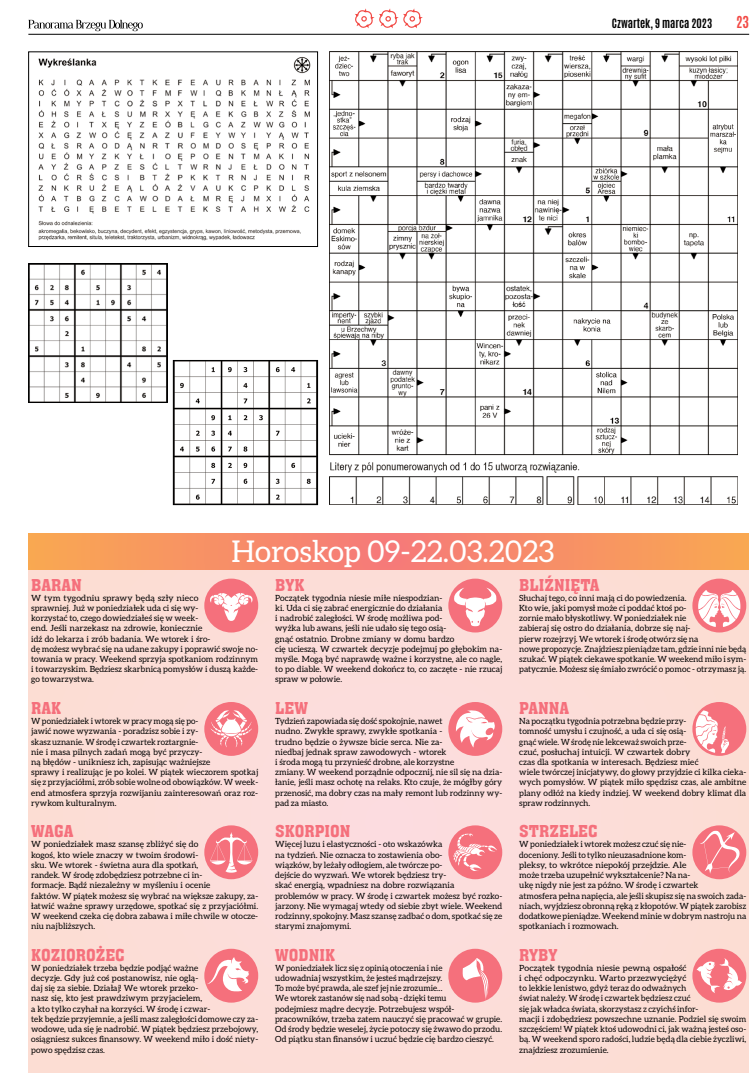
<style>
.page{position:relative;width:752px;height:1092px;background:#fff}
.page>*{position:absolute;margin:0;border:0;box-sizing:border-box;transform-origin:0 0}
.t1{font:30px "Aleo";color:#fff}
.t2{font:16px "Aachen EU";color:#f5707c}
.t3{font:700 14px "Antonio";color:#f24a45}
.t4{font:700 11px "Antonio";color:#000}
.t5{font:8.5px/10.2px "Aleo";color:#000}
.t6{font:8.5px/10.2px "Aleo";color:#000;scale:1.05 1}
</style>
<div class="page">
<svg style="left:28px;top:20px;width:115px;height:11px"></svg>
<hr style="left:28px;top:34px;width:720px;height:1px;background:#000">
<svg style="left:355px;top:8px;width:68px;height:21px"></svg>
<div style="left:28px;top:570px;width:720px;height:501px;background:#fcddd7"></div>
<svg style="left:28px;top:533px;width:720px;height:37px;background:#f79065"></svg>
<img style="left:330px;top:51px;width:407px;height:454px">
<img style="left:38px;top:57px;width:273px;height:184px">
<div style="left:28px;top:52px;width:289px;height:195px;border:1px solid #000"></div>
<img style="left:30px;top:266px;width:135px;height:135px">
<div style="left:28px;top:264px;width:139px;height:139px;border:1px solid #000"></div>
<img style="left:175px;top:362px;width:140px;height:141px">
<div style="left:173px;top:360px;width:144px;height:145px;border:1px solid #000"></div>
<div style="left:448px;top:948px;width:54px;height:54px;background:#f5707c;border-radius:50%"></div>
<svg style="left:462px;top:958px;width:26px;height:42px"></svg>
<div style="left:448px;top:825px;width:54px;height:54px;background:#f5707c;border-radius:50%"></div>
<svg style="left:453px;top:833px;width:44px;height:38px"></svg>
<div style="left:448px;top:702px;width:54px;height:53px;background:#f5707c;border-radius:50%"></div>
<svg style="left:455px;top:710px;width:39px;height:37px"></svg>
<div style="left:448px;top:578px;width:54px;height:54px;background:#f5707c;border-radius:50%"></div>
<svg style="left:454px;top:587px;width:42px;height:39px"></svg>
<div style="left:204px;top:948px;width:54px;height:54px;background:#f5707c;border-radius:50%"></div>
<svg style="left:206px;top:956px;width:43px;height:35px"></svg>
<div style="left:204px;top:825px;width:54px;height:54px;background:#f5707c;border-radius:50%"></div>
<svg style="left:210px;top:831px;width:42px;height:41px"></svg>
<div style="left:204px;top:702px;width:54px;height:53px;background:#f5707c;border-radius:50%"></div>
<svg style="left:210px;top:710px;width:42px;height:37px"></svg>
<div style="left:204px;top:578px;width:54px;height:54px;background:#f5707c;border-radius:50%"></div>
<svg style="left:210px;top:593px;width:42px;height:28px"></svg>
<div style="left:692px;top:948px;width:54px;height:54px;background:#f5707c;border-radius:50%"></div>
<svg style="left:696px;top:957px;width:46px;height:36px"></svg>
<div style="left:692px;top:825px;width:54px;height:54px;background:#f5707c;border-radius:50%"></div>
<svg style="left:698px;top:830px;width:41px;height:44px"></svg>
<div style="left:692px;top:702px;width:54px;height:53px;background:#f5707c;border-radius:50%"></div>
<svg style="left:695px;top:710px;width:33px;height:43px"></svg>
<div style="left:692px;top:578px;width:54px;height:54px;background:#f5707c;border-radius:50%"></div>
<svg style="left:697px;top:589px;width:43px;height:38px"></svg>
<p class="t4" style="left:611px;top:16px;width:102px">Czwartek, 9 marca 2023</p>
<h3 class="t3" style="left:735px;top:12px;width:15px">23</h3>
<h1 class="t1" style="left:231px;top:534px;width:324px">Horoskop 09-22.03.2023</h1>
<h2 class="t2" style="left:31px;top:574px;width:52px">BARAN</h2>
<p class="t6" style="left:31px;top:592px;width:217px">W tym tygodniu sprawy będą szły nieco<br>sprawniej. Już w poniedziałek uda ci się wy-<br>korzystać to, czego dowiedziałeś się w week-<br>end. Jeśli narzekasz na zdrowie, koniecznie<br>idź do lekarza i zrób badania. We wtorek i śro-<br>dę możesz wybrać się na udane zakupy i poprawić swoje no&shy;towania w pracy. Weekend sprzyja spotkaniom rodzinnym i towarzyskim. Będziesz skarbnicą pomysłów i duszą każde&shy;go towarzystwa.</p>
<h2 class="t2" style="left:31px;top:697px;width:31px">RAK</h2>
<p class="t5" style="left:31px;top:715px;width:228px">W poniedziałek i wtorek w pracy mogą się po-<br>jawić nowe wyzwania - poradzisz sobie i zy-<br>skasz uznanie. W środę i czwartek roztargnie-<br>nie i masa pilnych zadań mogą być przyczy-<br>ną błędów - unikniesz ich, zapisując ważniejsze<br>sprawy i realizując je po kolei. W piątek wieczorem spotkaj się z przyjaciółmi, zrób sobie wolne od obowiązków. W week&shy;end atmosfera sprzyja rozwijaniu zainteresowań oraz roz&shy;rywkom kulturalnym.</p>
<h2 class="t2" style="left:31px;top:821px;width:44px">WAGA</h2>
<p class="t5" style="left:31px;top:839px;width:228px">W poniedziałek masz szansę zbliżyć się do<br>kogoś, kto wiele znaczy w twoim środowi-<br>sku. We wtorek - świetna aura dla spotkań,<br>randek. W środę zdobędziesz potrzebne ci in-<br>formacje. Bądź niezależny w myśleniu i ocenie<br>faktów. W piątek możesz się wybrać na większe zakupy, za&shy;łatwić ważne sprawy urzędowe, spotkać się z przyjaciółmi.<br>W weekend czeka cię dobra zabawa i miłe chwile w otocze&shy;niu najbliższych.</p>
<h2 class="t2" style="left:31px;top:944px;width:95px">KOZIOROŻEC</h2>
<p class="t5" style="left:31px;top:962px;width:228px">W poniedziałek trzeba będzie podjąć ważne<br>decyzje. Gdy już coś postanowisz, nie oglą-<br>daj się za siebie. Działaj! We wtorek przeko-<br>nasz się, kto jest prawdziwym przyjacielem,<br>a kto tylko czyhał na korzyści. W środę i czwar-<br>tek będzie przyjemnie, a jeśli masz zaległości domowe czy za&shy;wodowe, uda się je nadrobić. W piątek będziesz przebojowy, osiągniesz sukces finansowy. W weekend miło i dość niety&shy;powo spędzisz czas.</p>
<h2 class="t2" style="left:275px;top:574px;width:30px">BYK</h2>
<p class="t5" style="left:275px;top:592px;width:228px">Początek tygodnia niesie miłe niespodzian-<br>ki. Uda ci się zabrać energicznie do działania<br>i nadrobić zaległości. W środę możliwa pod-<br>wyżka lub awans, jeśli nie udało się tego osią-<br>gnąć ostatnio. Drobne zmiany w domu bardzo<br>cię ucieszą. W czwartek decyzje podejmuj po głębokim na&shy;myśle. Mogą być naprawdę ważne i korzystne, ale co nagle, to po diable. W weekend dokończ to, co zaczęte - nie rzucaj spraw w połowie.</p>
<h2 class="t2" style="left:275px;top:697px;width:34px">LEW</h2>
<p class="t5" style="left:275px;top:715px;width:228px">Tydzień zapowiada się dość spokojnie, nawet<br>nudno. Zwykłe sprawy, zwykłe spotkania -<br>trudno będzie o żywsze bicie serca. Nie za-<br>niedbaj jednak spraw zawodowych - wtorek<br>i środa mogą tu przynieść drobne, ale korzystne<br>zmiany. W weekend porządnie odpocznij, nie sil się na dzia&shy;łanie, jeśli masz ochotę na relaks. Kto czuje, że mógłby góry przenosić, ma dobry czas na mały remont lub rodzinny wy&shy;pad za miasto.</p>
<h2 class="t2" style="left:275px;top:821px;width:77px">SKORPION</h2>
<p class="t5" style="left:275px;top:839px;width:228px">Więcej luzu i elastyczności - oto wskazówka<br>na tydzień. Nie oznacza to zostawienia obo-<br>wiązków, by leżały odłogiem, ale twórcze po-<br>dejście do wyzwań. We wtorek będziesz try-<br>skać energią, wpadniesz na dobre rozwiązania<br>problemów w pracy. W środę i czwartek możesz być rozko&shy;jarzony. Nie wymagaj wtedy od siebie zbyt wiele. Weekend rodzinny, spokojny. Masz szansę zadbać o dom, spotkać się ze starymi znajomymi.</p>
<h2 class="t2" style="left:275px;top:944px;width:61px">WODNIK</h2>
<p class="t5" style="left:275px;top:962px;width:228px">W poniedziałek licz się z opinią otoczenia i nie<br>udowadniaj wszystkim, że jesteś mądrzejszy.<br>To może być prawda, ale szef jej nie zrozumie...<br>We wtorek zastanów się nad sobą - dzięki temu<br>podejmiesz mądre decyzje. Potrzebujesz współ&shy;pracowników, trzeba zatem nauczyć się pracować w grupie.<br>Od środy będzie weselej, życie potoczy się żwawo do przodu.<br>Od piątku stan finansów i uczuć będzie cię bardzo cieszyć.</p>
<h2 class="t2" style="left:519px;top:574px;width:82px">BLIŹNIĘTA</h2>
<p class="t5" style="left:519px;top:592px;width:228px">Słuchaj tego, co inni mają ci do powiedzenia.<br>Kto wie, jaki pomysł może ci poddać ktoś po-<br>zornie mało błyskotliwy. W poniedziałek nie<br>zabieraj się ostro do działania, dobrze się naj-<br>pierw rozejrzyj. We wtorek i środę otwórz się na<br>nowe propozycje. Znajdziesz pieniądze tam, gdzie inni nie będą szukać. W piątek ciekawe spotkanie. W weekend miło i sym&shy;patycznie. Możesz się śmiało zwrócić o pomoc - otrzymasz ją.</p>
<h2 class="t2" style="left:519px;top:697px;width:51px">PANNA</h2>
<p class="t5" style="left:519px;top:715px;width:228px">Na początku tygodnia potrzebna będzie przy-<br>tomność umysłu i czujność, a uda ci się osią-<br>gnąć wiele. W środę nie lekceważ swoich prze-<br>czuć, posłuchaj intuicji. W czwartek dobry<br>czas dla spotkania w interesach. Będziesz mieć<br>wiele twórczej inicjatywy, do głowy przyjdzie ci kilka cieka&shy;wych pomysłów. W piątek miło spędzisz czas, ale ambitne plany odłóż na kiedy indziej. W weekend dobry klimat dla spraw rodzinnych.</p>
<h2 class="t2" style="left:519px;top:821px;width:80px">STRZELEC</h2>
<p class="t5" style="left:519px;top:839px;width:228px">W poniedziałek i wtorek możesz czuć się nie-<br>doceniony. Jeśli to tylko nieuzasadnione kom-<br>pleksy, to wkrótce niepokój przejdzie. Ale<br>może trzeba uzupełnić wykształcenie? Na na-<br>ukę nigdy nie jest za późno. W środę i czwartek<br>atmosfera pełna napięcia, ale jeśli skupisz się na swoich zada&shy;niach, wyjdziesz obronną ręką z kłopotów. W piątek zarobisz dodatkowe pieniądze. Weekend minie w dobrym nastroju na spotkaniach i rozmowach.</p>
<h2 class="t2" style="left:519px;top:944px;width:39px">RYBY</h2>
<p class="t6" style="left:519px;top:962px;width:217px">Początek tygodnia niesie pewną ospałość<br>i chęć odpoczynku. Warto przezwyciężyć<br>to lekkie lenistwo, gdyż teraz do odważnych<br>świat należy. W środę i czwartek będziesz czuć<br>się jak władca świata, skorzystasz z czyichś infor-<br>macji i zdobędziesz powszechne uznanie. Podziel się swoim szczęściem! W piątek ktoś udowodni ci, jak ważną jesteś oso&shy;bą. W weekend sporo radości, ludzie będą dla ciebie życzliwi, znajdziesz zrozumienie.</p>
</div>
